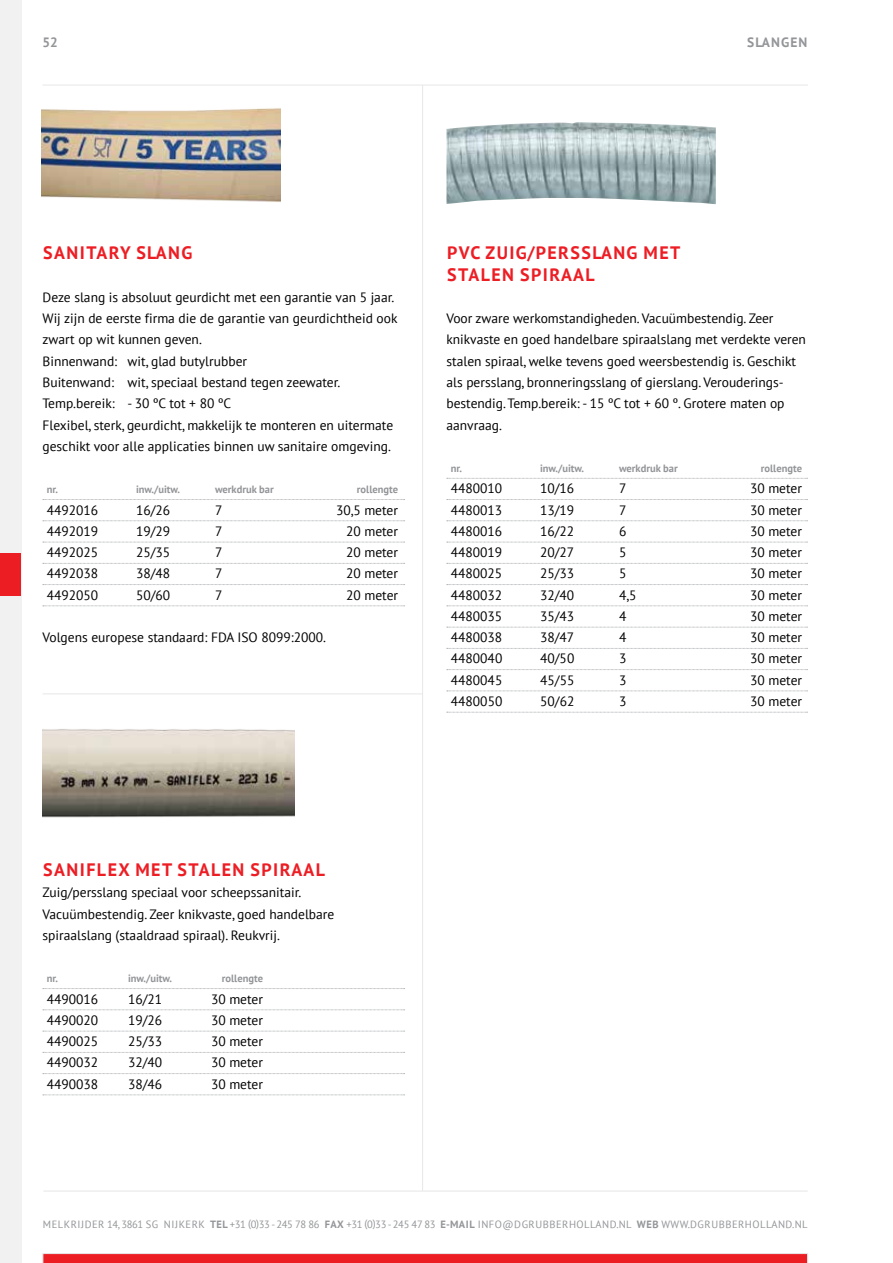
<style>
.page{position:relative;width:893px;height:1263px;background:#fff}
.page>*{position:absolute;margin:0;border:0;box-sizing:border-box;transform-origin:0 0}
.t1{font:700 18px/21.3px "PT Sans";letter-spacing:.08em;color:#ed1d24}
.t2{font:13.5px/21.3px "PT Sans";color:#000}
.t3{font:700 13.5px "PT Sans";letter-spacing:.08em;color:#939598}
.t4{font:10.5px "PT Sans";letter-spacing:.05em;color:#939598}
.t5{font:700 10.5px "PT Sans";color:#939598}
.s1{font-weight:700}
</style>
<div class="page">
<div style="left:0;top:0;width:21px;height:1263px;background:#f1f1f2"></div>
<hr style="left:43px;top:85px;width:765px;height:1px;background:#e6e7e8">
<hr style="left:43px;top:1191px;width:765px;height:1px;background:#e6e7e8">
<div style="left:0;top:554px;width:21px;height:42px;background:#ed1d24"></div>
<svg style="left:43px;top:1253px;width:765px;height:10px"></svg>
<svg style="left:447px;top:478px;width:361px;height:1px"></svg>
<svg style="left:447px;top:499px;width:361px;height:1px"></svg>
<svg style="left:447px;top:520px;width:361px;height:1px"></svg>
<svg style="left:447px;top:542px;width:361px;height:1px"></svg>
<svg style="left:447px;top:563px;width:361px;height:1px"></svg>
<svg style="left:447px;top:584px;width:361px;height:1px"></svg>
<svg style="left:447px;top:605px;width:361px;height:1px"></svg>
<svg style="left:447px;top:627px;width:361px;height:1px"></svg>
<svg style="left:447px;top:648px;width:361px;height:1px"></svg>
<svg style="left:447px;top:669px;width:361px;height:1px"></svg>
<svg style="left:447px;top:691px;width:361px;height:1px"></svg>
<svg style="left:447px;top:712px;width:361px;height:1px"></svg>
<img style="left:446px;top:122px;width:270px;height:82px">
<svg style="left:43px;top:499px;width:362px;height:1px"></svg>
<svg style="left:43px;top:520px;width:362px;height:1px"></svg>
<svg style="left:43px;top:542px;width:362px;height:1px"></svg>
<svg style="left:43px;top:563px;width:362px;height:1px"></svg>
<svg style="left:43px;top:584px;width:362px;height:1px"></svg>
<svg style="left:43px;top:605px;width:362px;height:1px"></svg>
<hr style="left:422px;top:85px;width:1px;height:1106px;background:#e6e7e8">
<hr style="left:43px;top:693px;width:379px;height:1px;background:#e6e7e8">
<img style="left:43px;top:729px;width:251px;height:89px">
<svg style="left:43px;top:988px;width:362px;height:1px"></svg>
<svg style="left:43px;top:1009px;width:362px;height:1px"></svg>
<svg style="left:43px;top:1031px;width:362px;height:1px"></svg>
<svg style="left:43px;top:1052px;width:362px;height:1px"></svg>
<svg style="left:43px;top:1073px;width:362px;height:1px"></svg>
<svg style="left:43px;top:1094px;width:362px;height:1px"></svg>
<img style="left:42px;top:108px;width:239px;height:94px">
<p class="t3" style="left:43px;top:33px;width:17px">52</p>
<p class="t3" style="left:747px;top:33px;width:62px">SLANGEN</p>
<h1 class="t1" style="left:43px;top:242px;width:151px">SANITARY SLANG</h1>
<p class="t2" style="left:43px;top:286px;width:356px">Deze slang is absoluut geurdicht met een garantie van 5 jaar.<br>Wij zijn de eerste firma die de garantie van geurdichtheid ook zwart op wit kunnen geven.<br>Binnenwand: wit, glad butylrubber<br>Buitenwand: wit, speciaal bestand tegen zeewater.<br>Temp.bereik: - 30 ºC tot + 80 ºC<br>Flexibel, sterk, geurdicht, makkelijk te monteren en uitermate geschikt voor alle applicaties binnen uw sanitaire omgeving.</p>
<p class="t5" style="left:47px;top:483px;width:13px">nr.</p>
<p class="t5" style="left:136px;top:483px;width:45px">inw./uitw.</p>
<p class="t5" style="left:215px;top:483px;width:60px">werkdruk bar</p>
<p class="t5" style="left:357px;top:483px;width:43px">rollengte</p>
<p class="t2" style="left:47px;top:499px;width:53px">4492016</p>
<p class="t2" style="left:136px;top:499px;width:36px">16/26</p>
<p class="t2" style="left:215px;top:499px;width:9px">7</p>
<p class="t2" style="left:336px;top:499px;width:64px">30,5 meter</p>
<p class="t2" style="left:47px;top:520px;width:53px">4492019</p>
<p class="t2" style="left:136px;top:520px;width:36px">19/29</p>
<p class="t2" style="left:215px;top:520px;width:9px">7</p>
<p class="t2" style="left:346px;top:520px;width:54px">20 meter</p>
<p class="t2" style="left:47px;top:541px;width:53px">4492025</p>
<p class="t2" style="left:136px;top:541px;width:36px">25/35</p>
<p class="t2" style="left:215px;top:541px;width:9px">7</p>
<p class="t2" style="left:346px;top:541px;width:54px">20 meter</p>
<p class="t2" style="left:47px;top:563px;width:53px">4492038</p>
<p class="t2" style="left:136px;top:563px;width:36px">38/48</p>
<p class="t2" style="left:215px;top:563px;width:9px">7</p>
<p class="t2" style="left:346px;top:563px;width:54px">20 meter</p>
<p class="t2" style="left:47px;top:584px;width:53px">4492050</p>
<p class="t2" style="left:136px;top:584px;width:36px">50/60</p>
<p class="t2" style="left:215px;top:584px;width:9px">7</p>
<p class="t2" style="left:346px;top:584px;width:54px">20 meter</p>
<p class="t2" style="left:43px;top:626px;width:285px">Volgens europese standaard: FDA ISO 8099:2000.</p>
<h1 class="t1" style="left:447px;top:242px;width:235px">PVC ZUIG/PERSSLANG MET<br>STALEN SPIRAAL</h1>
<p class="t2" style="left:446px;top:307px;width:361px">Voor zware werkomstandigheden. Vacuümbestendig. Zeer knikvaste en goed handelbare spiraalslang met verdekte veren stalen spiraal, welke tevens goed weersbestendig is. Geschikt als persslang, bronneringsslang of gierslang. Verouderings&shy;bestendig. Temp.bereik: - 15 ºC tot + 60 º. Grotere maten op aanvraag.</p>
<p class="t5" style="left:451px;top:461px;width:13px">nr.</p>
<p class="t5" style="left:540px;top:461px;width:45px">inw./uitw.</p>
<p class="t5" style="left:619px;top:461px;width:60px">werkdruk bar</p>
<p class="t5" style="left:761px;top:461px;width:43px">rollengte</p>
<p class="t2" style="left:451px;top:478px;width:53px">4480010</p>
<p class="t2" style="left:540px;top:478px;width:36px">10/16</p>
<p class="t2" style="left:619px;top:478px;width:9px">7</p>
<p class="t2" style="left:750px;top:478px;width:54px">30 meter</p>
<p class="t2" style="left:451px;top:499px;width:53px">4480013</p>
<p class="t2" style="left:540px;top:499px;width:36px">13/19</p>
<p class="t2" style="left:619px;top:499px;width:9px">7</p>
<p class="t2" style="left:750px;top:499px;width:54px">30 meter</p>
<p class="t2" style="left:451px;top:520px;width:53px">4480016</p>
<p class="t2" style="left:540px;top:520px;width:36px">16/22</p>
<p class="t2" style="left:619px;top:520px;width:9px">6</p>
<p class="t2" style="left:750px;top:520px;width:54px">30 meter</p>
<p class="t2" style="left:451px;top:541px;width:53px">4480019</p>
<p class="t2" style="left:540px;top:541px;width:36px">20/27</p>
<p class="t2" style="left:619px;top:541px;width:9px">5</p>
<p class="t2" style="left:750px;top:541px;width:54px">30 meter</p>
<p class="t2" style="left:451px;top:563px;width:53px">4480025</p>
<p class="t2" style="left:540px;top:563px;width:36px">25/33</p>
<p class="t2" style="left:619px;top:563px;width:9px">5</p>
<p class="t2" style="left:750px;top:563px;width:54px">30 meter</p>
<p class="t2" style="left:451px;top:584px;width:53px">4480032</p>
<p class="t2" style="left:540px;top:584px;width:36px">32/40</p>
<p class="t2" style="left:619px;top:584px;width:19px">4,5</p>
<p class="t2" style="left:750px;top:584px;width:54px">30 meter</p>
<p class="t2" style="left:451px;top:605px;width:53px">4480035</p>
<p class="t2" style="left:540px;top:605px;width:36px">35/43</p>
<p class="t2" style="left:619px;top:605px;width:9px">4</p>
<p class="t2" style="left:750px;top:605px;width:54px">30 meter</p>
<p class="t2" style="left:451px;top:626px;width:53px">4480038</p>
<p class="t2" style="left:540px;top:626px;width:36px">38/47</p>
<p class="t2" style="left:619px;top:626px;width:9px">4</p>
<p class="t2" style="left:750px;top:626px;width:54px">30 meter</p>
<p class="t2" style="left:451px;top:648px;width:53px">4480040</p>
<p class="t2" style="left:540px;top:648px;width:36px">40/50</p>
<p class="t2" style="left:619px;top:648px;width:9px">3</p>
<p class="t2" style="left:750px;top:648px;width:54px">30 meter</p>
<p class="t2" style="left:451px;top:669px;width:53px">4480045</p>
<p class="t2" style="left:540px;top:669px;width:36px">45/55</p>
<p class="t2" style="left:619px;top:669px;width:9px">3</p>
<p class="t2" style="left:750px;top:669px;width:54px">30 meter</p>
<p class="t2" style="left:451px;top:690px;width:53px">4480050</p>
<p class="t2" style="left:540px;top:690px;width:36px">50/62</p>
<p class="t2" style="left:619px;top:690px;width:9px">3</p>
<p class="t2" style="left:750px;top:690px;width:54px">30 meter</p>
<h1 class="t1" style="left:43px;top:859px;width:283px">SANIFLEX MET STALEN SPIRAAL</h1>
<p class="t2" style="left:43px;top:881px;width:293px">Zuig/persslang speciaal voor scheepssanitair.<br>Vacuümbestendig. Zeer knikvaste, goed handelbare spiraalslang (staaldraad spiraal). Reukvrij.</p>
<p class="t5" style="left:47px;top:972px;width:13px">nr.</p>
<p class="t5" style="left:128px;top:972px;width:45px">inw./uitw.</p>
<p class="t5" style="left:222px;top:972px;width:43px">rollengte</p>
<p class="t2" style="left:47px;top:988px;width:53px">4490016</p>
<p class="t2" style="left:128px;top:988px;width:36px">16/21</p>
<p class="t2" style="left:211px;top:988px;width:54px">30 meter</p>
<p class="t2" style="left:47px;top:1009px;width:53px">4490020</p>
<p class="t2" style="left:128px;top:1009px;width:36px">19/26</p>
<p class="t2" style="left:211px;top:1009px;width:54px">30 meter</p>
<p class="t2" style="left:47px;top:1030px;width:53px">4490025</p>
<p class="t2" style="left:128px;top:1030px;width:36px">25/33</p>
<p class="t2" style="left:211px;top:1030px;width:54px">30 meter</p>
<p class="t2" style="left:47px;top:1052px;width:53px">4490032</p>
<p class="t2" style="left:128px;top:1052px;width:36px">32/40</p>
<p class="t2" style="left:211px;top:1052px;width:54px">30 meter</p>
<p class="t2" style="left:47px;top:1073px;width:53px">4490038</p>
<p class="t2" style="left:128px;top:1073px;width:36px">38/46</p>
<p class="t2" style="left:211px;top:1073px;width:54px">30 meter</p>
<p class="t4" style="left:43px;top:1218px;width:766px">MELKRIJDER 14, 3861 SG NIJKERK <span class="s1">TEL</span> +31 (0)33 - 245 78 86 <span class="s1">FAX</span> +31 (0)33 - 245 47 83 <span class="s1">E-MAIL</span> INFO@DGRUBBERHOLLAND.NL <span class="s1">WEB</span> WWW.DGRUBBERHOLLAND.NL</p>
</div>
